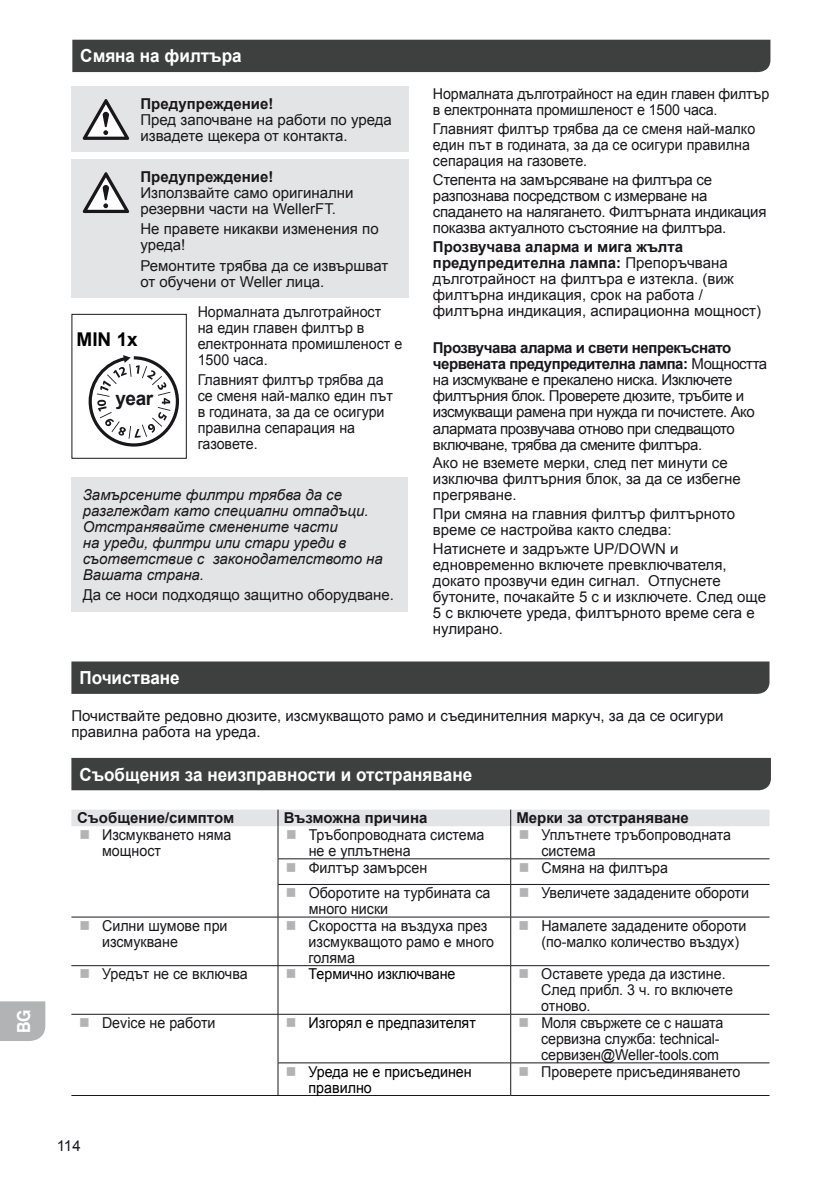
<style>
.page{position:relative;width:840px;height:1191px;background:#fff}
.page>*{position:absolute;margin:0;border:0;box-sizing:border-box;transform-origin:0 0}
.t1{font:700 19px "Arial";color:#000}
.t2{font:700 19px "Arial";color:#1a171c}
.t3{font:700 18px "Arial";color:#fff;scale:.95 1}
.t4{font:700 18px "Helvetica Neue";color:#fff;scale:.9 1}
.t5{font:15px/16px "Arial";color:#1a171c;scale:.95 1}
.t6{font:15px/16px "Arial";color:#1a171c}
.t7{font:15px/16px "Arial";letter-spacing:-.03em;color:#1a171c}
.t8{font:italic 15px/16px "Arial";color:#1a171c}
.t9{font:15px/16px "Arial";letter-spacing:-.02em;color:#1a171c}
.t10{font:700 15px "Arial";color:#1a171c}
.t11{font:15px/16px "Arial";color:#000;scale:.95 1}
.s1{font-weight:700}
</style>
<div class="page">
<div style="left:0;top:1001px;width:45px;height:40px;background:#b1b3b4"></div>
<div style="left:72px;top:40px;width:698px;height:32px;background:#3e403f"></div>
<div style="left:71px;top:86px;width:337px;height:66px;background:#e3e4e5"></div>
<svg style="left:82px;top:99px;width:47px;height:41px"></svg>
<div style="left:71px;top:160px;width:337px;height:138px;background:#e3e4e5"></div>
<svg style="left:82px;top:172px;width:47px;height:41px"></svg>
<div style="left:71px;top:314px;width:116px;height:145px;border:1px solid #1a171c"></div>
<svg style="left:89px;top:355px;width:90px;height:91px"></svg>
<div style="left:71px;top:477px;width:337px;height:134px;background:#e3e4e5"></div>
<div style="left:71px;top:661px;width:698px;height:33px;background:#3e403f"></div>
<div style="left:71px;top:758px;width:699px;height:32px;background:#3e403f"></div>
<hr style="left:277px;top:826px;width:1px;height:32px;background:#1a171c">
<hr style="left:510px;top:826px;width:1px;height:32px;background:#1a171c">
<hr style="left:277px;top:858px;width:233px;height:1px;background:#1a171c">
<svg style="left:277px;top:859px;width:1px;height:25px"></svg>
<hr style="left:510px;top:858px;width:259px;height:1px;background:#1a171c">
<svg style="left:510px;top:859px;width:1px;height:25px"></svg>
<hr style="left:277px;top:884px;width:233px;height:1px;background:#1a171c">
<hr style="left:277px;top:884px;width:1px;height:32px;background:#1a171c">
<hr style="left:510px;top:884px;width:259px;height:1px;background:#1a171c">
<hr style="left:510px;top:884px;width:1px;height:32px;background:#1a171c">
<hr style="left:71px;top:916px;width:207px;height:1px;background:#1a171c">
<hr style="left:278px;top:916px;width:232px;height:1px;background:#1a171c">
<hr style="left:277px;top:917px;width:1px;height:48px;background:#1a171c">
<hr style="left:510px;top:916px;width:259px;height:1px;background:#1a171c">
<hr style="left:510px;top:917px;width:1px;height:48px;background:#1a171c">
<hr style="left:71px;top:965px;width:207px;height:1px;background:#1a171c">
<hr style="left:278px;top:965px;width:232px;height:1px;background:#1a171c">
<hr style="left:277px;top:966px;width:1px;height:48px;background:#1a171c">
<hr style="left:510px;top:965px;width:259px;height:1px;background:#1a171c">
<hr style="left:510px;top:966px;width:1px;height:48px;background:#1a171c">
<hr style="left:71px;top:1014px;width:207px;height:1px;background:#1a171c">
<hr style="left:278px;top:1014px;width:232px;height:1px;background:#1a171c">
<hr style="left:277px;top:1014px;width:1px;height:48px;background:#1a171c">
<hr style="left:510px;top:1014px;width:259px;height:1px;background:#1a171c">
<hr style="left:510px;top:1014px;width:1px;height:48px;background:#1a171c">
<hr style="left:277px;top:1062px;width:233px;height:1px;background:#1a171c">
<hr style="left:277px;top:1063px;width:1px;height:32px;background:#1a171c">
<hr style="left:510px;top:1062px;width:259px;height:1px;background:#1a171c">
<hr style="left:510px;top:1063px;width:1px;height:32px;background:#1a171c">
<hr style="left:71px;top:1095px;width:207px;height:1px;background:#1a171c">
<hr style="left:278px;top:1095px;width:232px;height:1px;background:#1a171c">
<hr style="left:510px;top:1095px;width:259px;height:1px;background:#1a171c">
<svg style="left:71px;top:809px;width:698px;height:30px"></svg>
<p class="t4" style="left:13px;top:1033px;width:28px;rotate:-90deg">BG</p>
<p class="t3" style="left:80px;top:44px;width:171px">Смяна на филтъра</p>
<p class="t10" style="left:140px;top:93px;width:134px">Предупреждение!</p>
<p class="t6" style="left:140px;top:112px;width:253px">Пред започване на работи по уреда извадете щекера от контакта.</p>
<p class="t10" style="left:140px;top:167px;width:134px">Предупреждение!</p>
<p class="t6" style="left:140px;top:185px;width:214px">Използвайте само оригинални резервни части на WellerFT.</p>
<p class="t6" style="left:140px;top:221px;width:239px">Не правете никакви изменения по уреда!</p>
<p class="t6" style="left:140px;top:258px;width:249px">Ремонтите трябва да се извършват от обучени от Weller лица.</p>
<p class="t5" style="left:197px;top:304px;width:217px">Нормалната дълготрайност<br>на един главен филтър в електронната промишленост е<br>1500 часа.</p>
<p class="t5" style="left:197px;top:372px;width:207px">Главният филтър трябва да се сменя най-малко един път в годината, за да се осигури правилна сепарация на газовете.</p>
<p class="t8" style="left:83px;top:486px;width:301px">Замърсените филтри трябва да се разглеждат като специални отпадъци.<br>Отстранявайте сменените части<br>на уреди, филтри или стари уреди в съответствие с законодателството на<br>Вашата страна.</p>
<p class="t6" style="left:83px;top:587px;width:312px">Да се носи подходящо защитно оборудване.</p>
<p class="t1" style="left:76px;top:327px;width:63px">MIN 1x</p>
<p class="t2" style="left:115px;top:386px;width:39px">year</p>
<p class="t5" style="left:432px;top:86px;width:355px">Нормалната дълготрайност на един главен филтър в електронната промишленост е 1500 часа.</p>
<p class="t5" style="left:432px;top:121px;width:340px">Главният филтър трябва да се сменя най-малко един път в годината, за да се осигури правилна сепарация на газовете.</p>
<p class="t9" style="left:432px;top:172px;width:335px">Степента на замърсяване на филтъра се разпознава посредством с измерване на спадането на налягането. Филтърната индикация показва актуалното състояние на филтъра.</p>
<p class="t6" style="left:432px;top:239px;width:329px"><span class="s1">Прозвучава аларма и мига жълта предупредителна лампа:</span> Препоръчвана дълготрайност на филтъра е изтекла. (виж филтърна индикация, срок на работа / филтърна индикация, аспирационна мощност)</p>
<p class="t7" style="left:432px;top:340px;width:336px"><span class="s1">Прозвучава аларма и свети непрекъснато червената предупредителна лампа:</span> Мощността на изсмукване е прекалено ниска. Изключете филтърния блок. Проверете дюзите, тръбите и изсмукващи рамена при нужда ги почистете. Ако алармата прозвучава отново при следващото включване, трябва да смените филтъра.</p>
<p class="t6" style="left:432px;top:455px;width:309px">Ако не вземете мерки, след пет минути се изключва филтърния блок, за да се избегне прегряване.</p>
<p class="t6" style="left:432px;top:506px;width:303px">При смяна на главния филтър филтърното време се настройва както следва:</p>
<p class="t6" style="left:432px;top:541px;width:334px">Натиснете и задръжте UP/DOWN и едновременно включете превключвателя, докато прозвучи един сигнал. Отпуснете бутоните, почакайте 5 с и изключете. След още 5 с включете уреда, филтърното време сега е нулирано.</p>
<p class="t3" style="left:79px;top:666px;width:107px">Почистване</p>
<p class="t6" style="left:71px;top:708px;width:653px">Почиствайте редовно дюзите, изсмукващото рамо и съединителния маркуч, за да се осигури правилна работа на уреда.</p>
<p class="t3" style="left:79px;top:762px;width:415px">Съобщения за неизправности и отстраняване</p>
<p class="t10" style="left:77px;top:808px;width:158px">Съобщение/симптом</p>
<p class="t10" style="left:283px;top:808px;width:145px">Възможна причина</p>
<p class="t10" style="left:516px;top:808px;width:174px">Мерки за отстраняване</p>
<p class="t5" style="left:102px;top:827px;width:138px">Изсмукването няма мощност</p>
<p class="t5" style="left:308px;top:827px;width:186px">Тръбопроводната система не е уплътнена</p>
<p class="t5" style="left:541px;top:827px;width:201px">Уплътнете тръбопроводната система</p>
<p class="t5" style="left:308px;top:859px;width:126px">Филтър замърсен</p>
<p class="t5" style="left:541px;top:859px;width:135px">Смяна на филтъра</p>
<p class="t5" style="left:308px;top:885px;width:193px">Оборотите на турбината са много ниски</p>
<p class="t5" style="left:541px;top:885px;width:220px">Увеличете зададените обороти</p>
<p class="t5" style="left:102px;top:917px;width:133px">Силни шумове при изсмукване</p>
<p class="t5" style="left:308px;top:917px;width:197px">Скоростта на въздуха през изсмукващото рамо е много голяма</p>
<p class="t5" style="left:541px;top:917px;width:217px">Намалете зададените обороти (по-малко количество въздух)</p>
<p class="t5" style="left:102px;top:966px;width:155px">Уредът не се включва</p>
<p class="t11" style="left:308px;top:966px;width:156px">Термично изключване</p>
<p class="t5" style="left:541px;top:966px;width:203px">Оставете уреда да изстине.<br>След прибл. 3 ч. го включете отново.</p>
<p class="t5" style="left:102px;top:1015px;width:121px">Device не работи</p>
<p class="t11" style="left:308px;top:1015px;width:177px">Изгорял е предпазителят</p>
<p class="t5" style="left:541px;top:1015px;width:193px">Моля свържете се с нашата сервизна служба: technical&shy;сервизен@Weller-tools.com</p>
<p class="t11" style="left:308px;top:1063px;width:173px">Уреда не е присъединен правилно</p>
<p class="t5" style="left:541px;top:1063px;width:211px">Проверете присъединяването</p>
<p class="t6" style="left:57px;top:1137px;width:25px">114</p>
</div>
